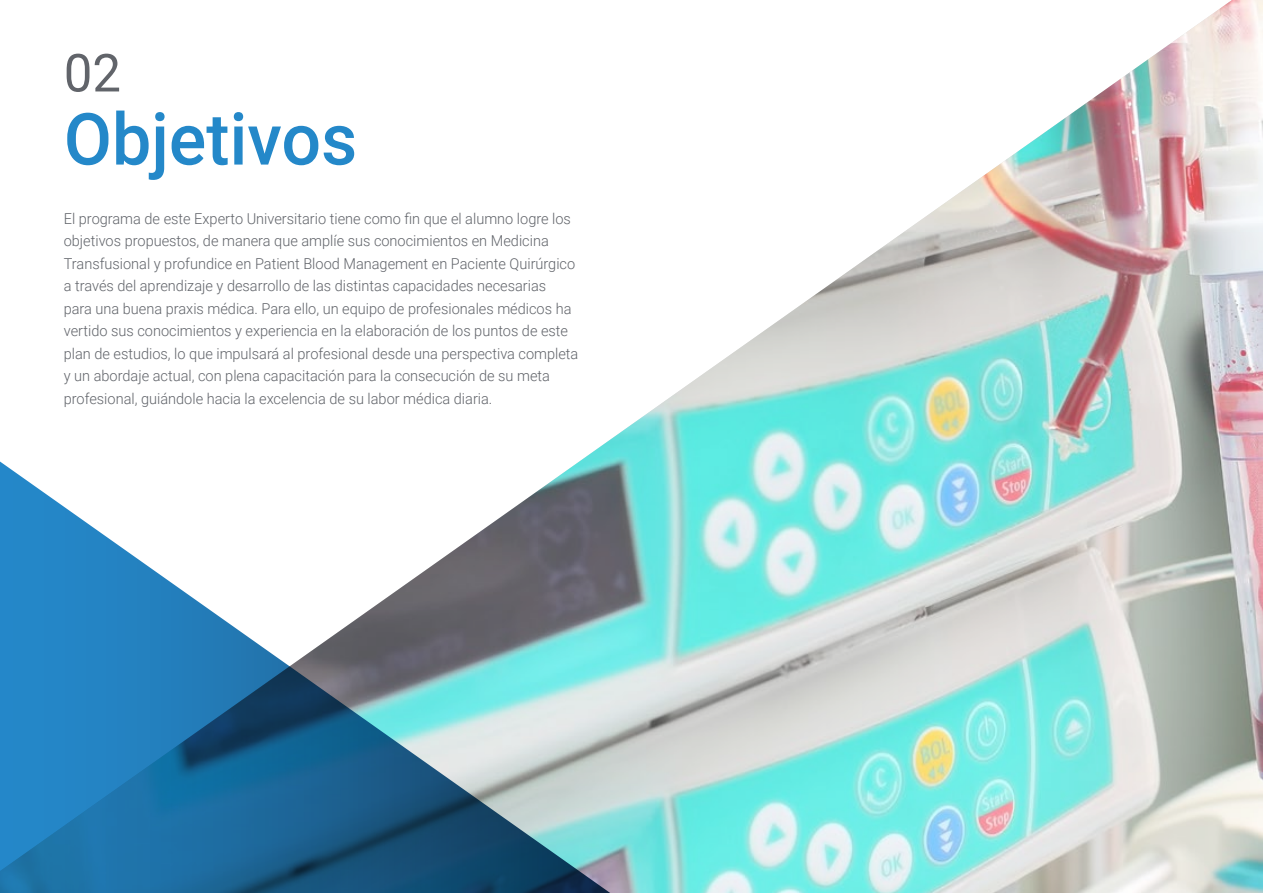
<style>
.page{position:relative;width:1263px;height:893px;background:#fff}
.page>*{position:absolute;margin:0;border:0;box-sizing:border-box;transform-origin:0 0}
.t1{font:500 72px "Roboto";color:#2488c9}
.t2{font:52.5px "Roboto";color:#61646a}
.t3{font:300 15px/22.5px "Roboto";color:#61646a}
</style>
<div class="page">
<img style="left:601px;top:0;width:662px;height:893px">
<svg style="left:0;top:446px;width:640px;height:447px"></svg>
<h2 class="t2" style="left:64px;top:36px;width:59px">02</h2>
<h1 class="t1" style="left:64px;top:89px;width:295px">Objetivos</h1>
<p class="t3" style="left:64px;top:207px;width:516px">El programa de este Experto Universitario tiene como fin que el alumno logre los objetivos propuestos, de manera que amplíe sus conocimientos en Medicina Transfusional y profundice en Patient Blood Management en Paciente Quirúrgico a través del aprendizaje y desarrollo de las distintas capacidades necesarias<br>para una buena praxis médica. Para ello, un equipo de profesionales médicos ha vertido sus conocimientos y experiencia en la elaboración de los puntos de este plan de estudios, lo que impulsará al profesional desde una perspectiva completa y un abordaje actual, con plena capacitación para la consecución de su meta profesional, guiándole hacia la excelencia de su labor médica diaria.</p>
</div>
